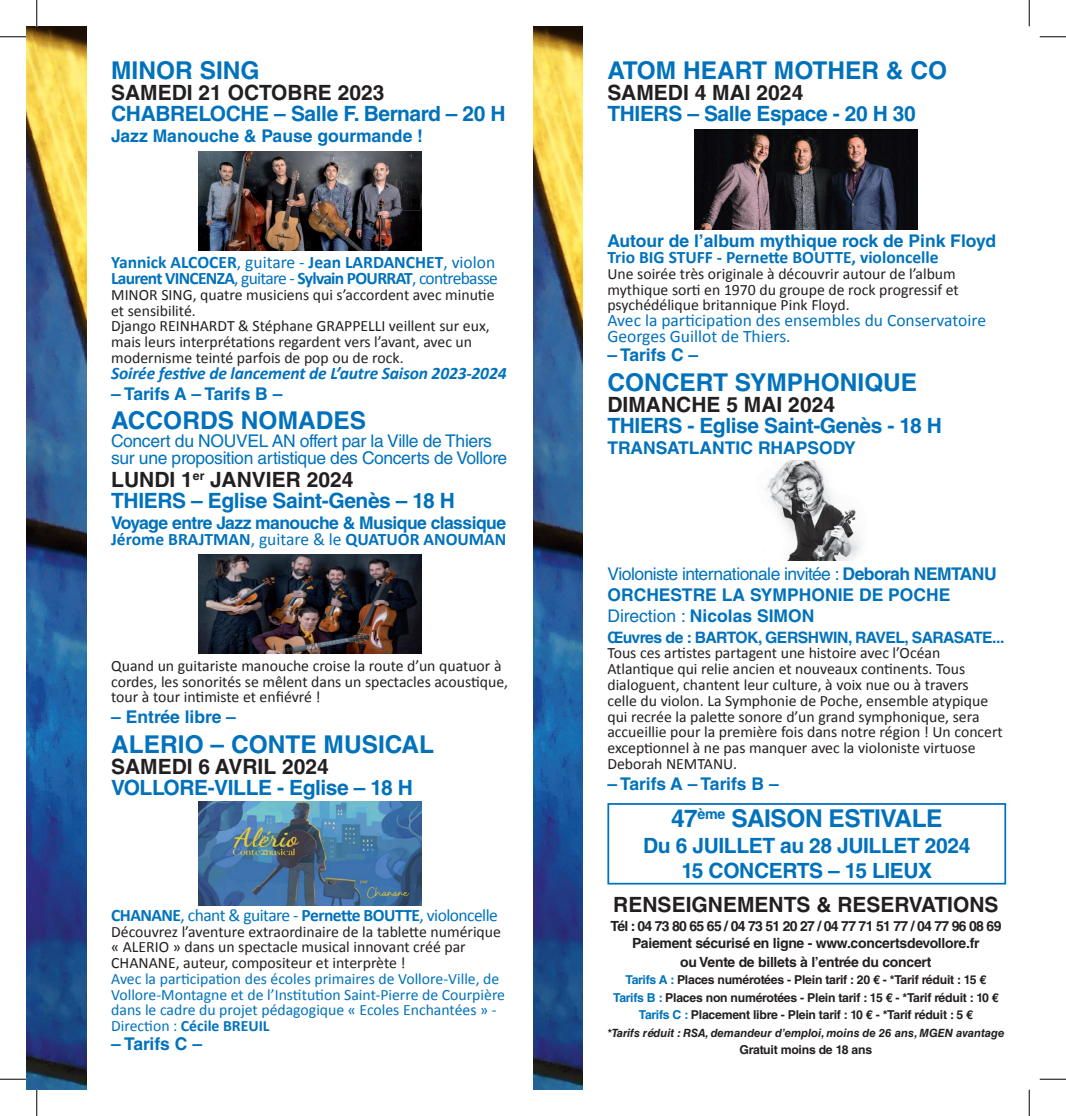
<style>
.page{position:relative;width:1066px;height:1116px;background:#fff}
.page>*{position:absolute;margin:0;border:0;box-sizing:border-box;transform-origin:0 0}
.t1{font:700 24.5px "Helvetica LT Std";color:#0072bc}
.t2{font:700 24.5px "Helvetica LT Std";letter-spacing:-.02em;color:#0072bc}
.t3{font:700 21px/21px "Helvetica LT Std";letter-spacing:-.02em;color:#0072bc}
.t4{font:700 21px "Helvetica LT Std";color:#231f20}
.t5{font:700 17.5px/21px "Helvetica LT Std";color:#0072bc}
.t6{font:700 17.5px/15.8px "Calibri";letter-spacing:-.04em;color:#0072bc}
.t7{font:17.5px/17.5px "Helvetica LT Std";letter-spacing:-.02em;color:#0072bc}
.t8{font:700 17.5px "Calibri";color:#0072bc}
.t9{font:17.5px/15.8px "Calibri";color:#0072bc}
.t10{font:italic 700 17.5px "Calibri";letter-spacing:-.01em;color:#0072bc}
.t11{font:17.5px "Calibri";letter-spacing:-.03em;color:#0072bc}
.t12{font:700 17.5px "Helvetica LT Std";letter-spacing:-.03em;color:#0072bc}
.t13{font:15.75px/15.8px "Calibri";color:#231f20}
.t14{font:15.75px/15.8px "Calibri";color:#0072bc}
.t15{font:700 15.75px "Helvetica LT Std";letter-spacing:-.03em;color:#0072bc}
.t16{font:700 14px/16.8px "Helvetica LT Std";letter-spacing:-.02em;color:#231f20;text-align:center}
.t17{font:700 12.25px/17.5px "Helvetica LT Std";letter-spacing:-.02em;color:#231f20;text-align:center}
.t18{font:italic 700 11.38px "Helvetica LT Std";color:#231f20}
.s1{font-weight:400}
.s2{color:#231f20}
.s3{font-weight:700}
.s4{color:#0072bc}
</style>
<div class="page">
<img style="left:27px;top:27px;width:59px;height:1061px">
<img style="left:533px;top:27px;width:49px;height:1061px">
<div style="left:607px;top:803px;width:399px;height:81px;border:2px solid #0072bc"></div>
<img style="left:198px;top:151px;width:223px;height:100px">
<img style="left:694px;top:130px;width:223px;height:99px">
<img style="left:765px;top:460px;width:95px;height:100px">
<img style="left:198px;top:554px;width:223px;height:99px">
<img style="left:198px;top:801px;width:223px;height:104px">
<svg style="left:0;top:36px;width:26px;height:1px"></svg>
<svg style="left:1039px;top:36px;width:27px;height:1px"></svg>
<svg style="left:0;top:1078px;width:26px;height:1px"></svg>
<svg style="left:1039px;top:1078px;width:27px;height:1px"></svg>
<svg style="left:36px;top:0;width:1px;height:26px"></svg>
<svg style="left:36px;top:1089px;width:1px;height:26px"></svg>
<svg style="left:1029px;top:0;width:1px;height:26px"></svg>
<svg style="left:1029px;top:1089px;width:1px;height:26px"></svg>
<h1 class="t1" style="left:111px;top:56px;width:150px">MINOR SING</h1>
<h2 class="t4" style="left:111px;top:80px;width:275px">SAMEDI 21 OCTOBRE 2023</h2>
<h2 class="t3" style="left:111px;top:103px;width:396px">CHABRELOCHE – Salle F. Bernard – 20 H</h2>
<p class="t5" style="left:111px;top:125px;width:313px">Jazz Manouche &amp; Pause gourmande !</p>
<p class="t6" style="left:111px;top:254px;width:388px">Yannick ALCOCER<span class="s1">, guitare -</span> Jean LARDANCHET<span class="s1">, violon<br></span>Laurent VINCENZA<span class="s1">, guitare -</span> Sylvain POURRAT<span class="s1">, contrebasse</span></p>
<p class="t13" style="left:111px;top:286px;width:385px">MINOR SING, quatre musiciens qui s’accordent avec minutie et sensibilité.<br>Django REINHARDT &amp; Stéphane GRAPPELLI veillent sur eux, mais leurs interprétations regardent vers l’avant, avec un modernisme teinté parfois de pop ou de rock.</p>
<p class="t10" style="left:111px;top:362px;width:397px">Soirée festive de lancement de L’autre Saison 2023-2024</p>
<p class="t5" style="left:111px;top:382px;width:173px">– Tarifs A – Tarifs B –</p>
<h1 class="t1" style="left:111px;top:405px;width:256px">ACCORDS NOMADES</h1>
<p class="t7" style="left:111px;top:431px;width:397px">Concert du NOUVEL AN offert par la Ville de Thiers sur une proposition artistique des Concerts de Vollore</p>
<h2 class="t3" style="left:111px;top:468px;width:345px"><span class="s2">LUNDI 1</span><sup>er</sup> <span class="s2">JANVIER 2024<br></span>THIERS – Eglise Saint-Genès – 18 H</h2>
<p class="t12" style="left:111px;top:512px;width:396px">Voyage entre Jazz manouche &amp; Musique classique</p>
<p class="t8" style="left:111px;top:528px;width:397px">Jérome BRAJTMAN<span class="s1">, guitare &amp; le</span> QUATUOR ANOUMAN</p>
<p class="t13" style="left:111px;top:656px;width:398px">Quand un guitariste manouche croise la route d’un quatuor à cordes, les sonorités se mêlent dans un spectacles acoustique, tour à tour intimiste et enfiévré !</p>
<p class="t5" style="left:111px;top:706px;width:126px">– Entrée libre –</p>
<h1 class="t1" style="left:111px;top:729px;width:324px">ALERIO – CONTE MUSICAL</h1>
<h2 class="t4" style="left:111px;top:753px;width:219px">SAMEDI 6 AVRIL 2024</h2>
<h2 class="t3" style="left:111px;top:776px;width:303px">VOLLORE-VILLE - Eglise – 18 H</h2>
<p class="t11" style="left:111px;top:904px;width:388px"><span class="s3">CHANANE</span>, chant &amp; guitare - <span class="s3">Pernette BOUTTE</span>, violoncelle</p>
<p class="t13" style="left:111px;top:922px;width:391px">Découvrez l’aventure extraordinaire de la tablette numérique « ALERIO » dans un spectacle musical innovant créé par<br>CHANANE, auteur, compositeur et interprète !</p>
<p class="t14" style="left:111px;top:969px;width:395px">Avec la participation des écoles primaires de Vollore-Ville, de Vollore-Montagne et de l’Institution Saint-Pierre de Courpière dans le cadre du projet pédagogique « Ecoles Enchantées » - Direction : <span class="s3">Cécile BREUIL</span></p>
<p class="t5" style="left:111px;top:1033px;width:92px">– Tarifs C –</p>
<h1 class="t1" style="left:607px;top:56px;width:341px">ATOM HEART MOTHER &amp; CO</h1>
<h2 class="t4" style="left:607px;top:80px;width:197px">SAMEDI 4 MAI 2024</h2>
<h2 class="t3" style="left:607px;top:103px;width:310px">THIERS – Salle Espace - 20 H 30</h2>
<p class="t5" style="left:607px;top:230px;width:390px">Autour de l’album mythique rock de Pink Floyd</p>
<p class="t8" style="left:607px;top:246px;width:333px">Trio BIG STUFF - Pernette BOUTTE, violoncelle</p>
<p class="t13" style="left:607px;top:265px;width:353px">Une soirée très originale à découvrir autour de l’album mythique sorti en 1970 du groupe de rock progressif et psychédélique britannique Pink Floyd.</p>
<p class="t9" style="left:607px;top:311px;width:380px">Avec la participation des ensembles du Conservatoire<br>Georges Guillot de Thiers.</p>
<p class="t5" style="left:607px;top:344px;width:92px">– Tarifs C –</p>
<h1 class="t1" style="left:607px;top:367px;width:311px">CONCERT SYMPHONIQUE</h1>
<h2 class="t4" style="left:607px;top:391px;width:229px">DIMANCHE 5 MAI 2024</h2>
<h2 class="t3" style="left:607px;top:414px;width:336px">THIERS - Eglise Saint-Genès - 18 H</h2>
<p class="t5" style="left:607px;top:436px;width:250px">TRANSATLANTIC RHAPSODY</p>
<p class="t5" style="left:607px;top:562px;width:391px"><span class="s1">Violoniste internationale invitée :</span> Deborah NEMTANU<br>ORCHESTRE LA SYMPHONIE DE POCHE<br><span class="s1">Direction :</span> Nicolas SIMON</p>
<p class="t15" style="left:607px;top:627px;width:398px">Œuvres de : BARTOK, GERSHWIN, RAVEL, SARASATE...</p>
<p class="t13" style="left:607px;top:644px;width:397px">Tous ces artistes partagent une histoire avec l’Océan Atlantique qui relie ancien et nouveaux continents. Tous dialoguent, chantent leur culture, à voix nue ou à travers<br>celle du violon. La Symphonie de Poche, ensemble atypique qui recrée la palette sonore d’un grand symphonique, sera accueillie pour la première fois dans notre région ! Un concert exceptionnel à ne pas manquer avec la violoniste virtuose Deborah NEMTANU.</p>
<p class="t5" style="left:607px;top:772px;width:173px">– Tarifs A – Tarifs B –</p>
<h1 class="t2" style="left:671px;top:803px;width:273px">47<sup>ème</sup> SAISON ESTIVALE</h1>
<h2 class="t3" style="left:643px;top:832px;width:329px;line-height:25.2px;text-align:center">Du 6 JUILLET au 28 JUILLET 2024<br>15 CONCERTS – 15 LIEUX</h2>
<h2 class="t4" style="left:613px;top:891px;width:387px">RENSEIGNEMENTS &amp; RESERVATIONS</h2>
<p class="t16" style="left:610px;top:917px;width:392px">Tél : 04 73 80 65 65 / 04 73 51 20 27 / 04 77 71 51 77 / 04 77 96 08 69<br>Paiement sécurisé en ligne - www.concertsdevollore.fr</p>
<p class="t16" style="left:680px;top:953px;width:253px">ou Vente de billets à l’entrée du concert</p>
<p class="t17" style="left:613px;top:970px;width:387px"><span class="s4">Tarifs A :</span> Places numérotées - Plein tarif : 20 € - *Tarif réduit : 15 €<br><span class="s4">Tarifs B :</span> Places non numérotées - Plein tarif : 15 € - *Tarif réduit : 10 €<br><span class="s4">Tarifs C :</span> Placement libre - Plein tarif : 10 € - *Tarif réduit : 5 €</p>
<p class="t18" style="left:607px;top:1025px;width:398px">*Tarifs réduit : RSA, demandeur d’emploi, moins de 26 ans, MGEN avantage</p>
<p class="t17" style="left:739px;top:1040px;width:134px">Gratuit moins de 18 ans</p>
</div>
